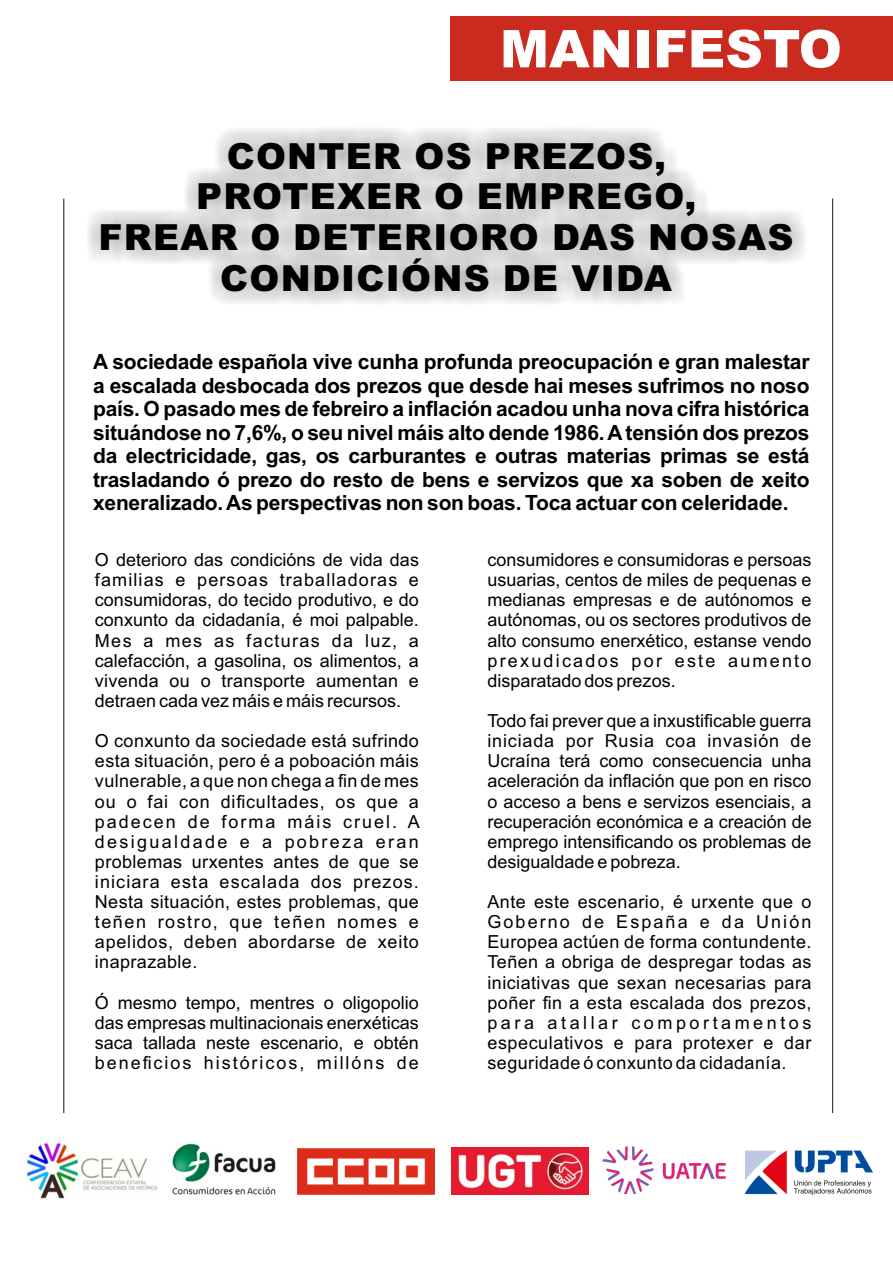
<style>
.page{position:relative;width:893px;height:1262px;background:#fff}
.page>*{position:absolute;margin:0;border:0;box-sizing:border-box;transform-origin:0 0}
.t1{font:900 52.05px "Arial";color:#fff}
.t2{font:900 36px/40.7px "Arial";letter-spacing:.035em;color:#000;text-align:center}
.t3{font:700 21px/23.4px "Arial";letter-spacing:-.01em;color:#000;text-align:justify}
.t4{font:18px/20.1px "Arial";letter-spacing:.02em;color:#000;text-align:justify}
</style>
<div class="page">
<hr style="left:832px;top:199px;width:1px;height:914px;background:#151616">
<hr style="left:64px;top:199px;width:1px;height:914px;background:#151616">
<div style="left:450px;top:17px;width:443px;height:64px;background:#cb2b1e"></div>
<img style="left:297px;top:1148px;width:137px;height:46px">
<img style="left:451px;top:1147px;width:137px;height:47px">
<img style="left:602px;top:1146px;width:123px;height:47px">
<img style="left:172px;top:1143px;width:104px;height:52px">
<img style="left:26px;top:1143px;width:132px;height:56px">
<img style="left:745px;top:1150px;width:127px;height:45px">
<div style="left:86px;top:128px;width:720px;height:178px;background:#676767;opacity:.65"></div>
<h1 class="t1" style="left:500px;top:30px;width:343px">MANIFESTO</h1>
<h2 class="t2" style="left:99px;top:139px;width:696px">CONTER OS PREZOS,<br>PROTEXER O EMPREGO,<br>FREAR O DETERIORO DAS NOSAS<br>CONDICIÓNS DE VIDA</h2>
<p class="t3" style="left:93px;top:352px;width:718px">A sociedade española vive cunha profunda preocupación e gran malestar a escalada desbocada dos prezos que desde hai meses sufrimos no noso país. O pasado mes de febreiro a inflación acadou unha nova cifra histórica situándose no 7,6%, o seu nivel máis alto dende 1986. Atensión dos prezos da electricidade, gas, os carburantes e outras materias primas se está trasladando ó prezo do resto de bens e servizos que xa soben de xeito xeneralizado. As perspectivas non son boas. Toca actuar con celeridade.</p>
<p class="t4" style="left:95px;top:551px;width:325px">O deterioro das condicións de vida das familias e persoas traballadoras e consumidoras, do tecido produtivo, e do conxunto da cidadanía, é moi palpable.<br>Mes a mes as facturas da luz, a calefacción, a gasolina, os alimentos, a vivenda ou o transporte aumentan e detraen cada vez máis e máis recursos.</p>
<p class="t4" style="left:95px;top:732px;width:326px">O conxunto da sociedade está sufrindo esta situación, pero é a poboación máis vulnerable, a que non chega a fin de mes ou o fai con dificultades, os que a padecen de forma máis cruel. A desigualdade e a pobreza eran problemas urxentes antes de que se iniciara esta escalada dos prezos.<br>Nesta situación, estes problemas, que teñen rostro, que teñen nomes e apelidos, deben abordarse de xeito inaprazable.</p>
<p class="t4" style="left:95px;top:994px;width:325px">Ó mesmo tempo, mentres o oligopolio das empresas multinacionais enerxéticas saca tallada neste escenario, e obtén beneficios históricos, millóns de</p>
<p class="t4" style="left:487px;top:551px;width:325px">consumidores e consumidoras e persoas usuarias, centos de miles de pequenas e medianas empresas e de autónomos e autónomas, ou os sectores produtivos de alto consumo enerxético, estanse vendo prexudicados por este aumento disparatado dos prezos.</p>
<p class="t4" style="left:487px;top:712px;width:326px">Todo fai prever que a inxustificable guerra iniciada por Rusia coa invasión de Ucraína terá como consecuencia unha aceleración da inflación que pon en risco o acceso a bens e servizos esenciais, a recuperación económica e a creación de emprego intensificando os problemas de desigualdade e pobreza.</p>
<p class="t4" style="left:487px;top:893px;width:325px">Ante este escenario, é urxente que o Goberno de España e da Unión Europea actúen de forma contundente.<br>Teñen a obriga de despregar todas as iniciativas que sexan necesarias para poñer fin a esta escalada dos prezos, para atallar comportamentos especulativos e para protexer e dar seguridade ó conxunto da cidadanía.</p>
</div>
